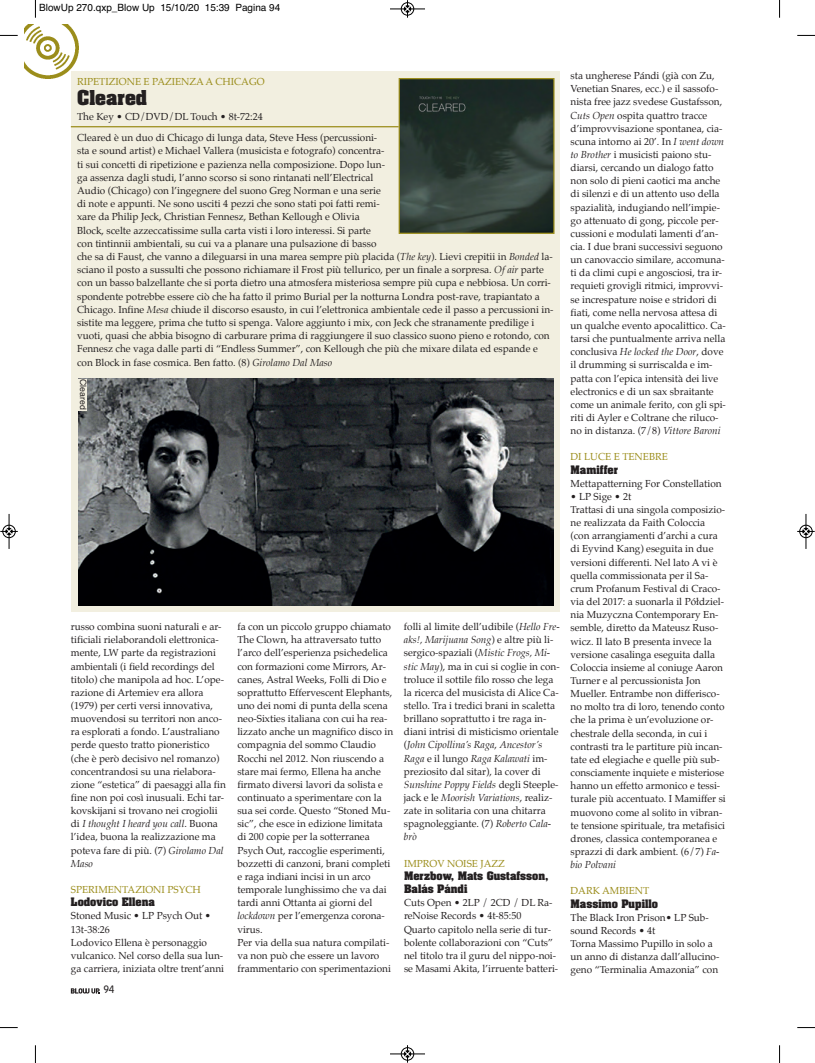
<style>
.page{position:relative;width:815px;height:1063px;background:#fff}
.page>*{position:absolute;margin:0;border:0;box-sizing:border-box;transform-origin:0 0}
.t1{font:700 17.5px "Aachen Std";color:#231f20}
.t2{font:300 10.62px "VAG Rounded Std";color:#231f20}
.t3{font:10px/13.1px "Palatino";color:#231f20}
.t4{font:10px "Palatino";color:#9b8d1b}
.t5{font:700 10px/13.1px "Aachen Std";color:#231f20}
.t6{font:10px "Helvetica";color:#000}
.t7{font:8.75px "Helvetica";color:#231f20}
.s1{font-style:italic}
</style>
<div class="page">
<svg style="left:71px;top:988px;width:29px;height:6px"></svg>
<img style="left:25px;top:25px;width:53px;height:53px">
<div style="left:71px;top:71px;width:489px;height:541px;background:#f2efe0"></div>
<img style="left:78px;top:379px;width:476px;height:226px">
<img style="left:401px;top:80px;width:152px;height:152px">
<div style="left:399px;top:78px;width:156px;height:156px;border:1px solid #9b8d1b"></div>
<hr style="left:71px;top:126px;width:328px;height:1px;background:#9b8d1b">
<div style="left:78px;top:379px;width:9px;height:32px;background:#f2efe0"></div>
<svg style="left:35px;top:0;width:1px;height:18px"></svg>
<svg style="left:0;top:35px;width:18px;height:1px"></svg>
<svg style="left:779px;top:0;width:1px;height:18px"></svg>
<svg style="left:797px;top:35px;width:18px;height:1px"></svg>
<svg style="left:35px;top:1045px;width:1px;height:18px"></svg>
<svg style="left:0;top:1027px;width:18px;height:1px"></svg>
<svg style="left:779px;top:1045px;width:1px;height:18px"></svg>
<svg style="left:797px;top:1027px;width:18px;height:1px"></svg>
<div style="left:401px;top:2px;width:13px;height:14px;border:1px solid #fff;border-radius:50%"></div>
<hr style="left:390px;top:9px;width:35px;height:1px;background:#000">
<div style="left:401px;top:3px;width:13px;height:12px;border:1px solid #000;border-radius:50%"></div>
<svg style="left:404px;top:0;width:7px;height:18px"></svg>
<div style="left:401px;top:1047px;width:13px;height:14px;border:1px solid #fff;border-radius:50%"></div>
<hr style="left:390px;top:1054px;width:35px;height:1px;background:#000">
<div style="left:401px;top:1048px;width:13px;height:12px;border:1px solid #000;border-radius:50%"></div>
<svg style="left:404px;top:1045px;width:7px;height:18px"></svg>
<div style="left:2px;top:525px;width:14px;height:13px;border:1px solid #fff;border-radius:50%"></div>
<hr style="left:9px;top:514px;width:1px;height:35px;background:#000">
<div style="left:3px;top:525px;width:12px;height:13px;border:1px solid #000;border-radius:50%"></div>
<svg style="left:0;top:528px;width:18px;height:7px"></svg>
<div style="left:799px;top:525px;width:14px;height:13px;border:1px solid #fff;border-radius:50%"></div>
<hr style="left:806px;top:514px;width:1px;height:35px;background:#000">
<div style="left:800px;top:525px;width:12px;height:13px;border:1px solid #000;border-radius:50%"></div>
<svg style="left:797px;top:528px;width:18px;height:7px"></svg>
<p class="t6" style="left:39px;top:2px;width:243px">BlowUp 270.qxp_Blow Up 15/10/20 15:39 Pagina 94</p>
<p class="t4" style="left:77px;top:77px;width:189px">RIPETIZIONE E PAZIENZA A CHICAGO</p>
<h1 class="t1" style="left:77px;top:89px;width:72px">Cleared</h1>
<p class="t3" style="left:77px;top:110px;width:187px">The key • CD/DVD/DL Touch • 8t-72:24</p>
<p class="t3" style="left:77px;top:132px;width:478px">Cleared è un duo di Chicago di lunga data, Steve Hess (percussioni-<br>sta e sound artist) e Michael Vallera (musicista e fotografo) concentra-<br>ti sui concetti di ripetizione e pazienza nella composizione. Dopo lun-<br>ga assenza dagli studi, l’anno scorso si sono rintanati nell’Electrical<br>Audio (Chicago) con l’ingegnere del suono Greg Norman e una serie<br>di note e appunti. Ne sono usciti 4 pezzi che sono stati poi fatti remi-<br>xare da Philip Jeck, Christian Fennesz, Bethan kellough e Olivia<br>Block, scelte azzeccatissime sulla carta visti i loro interessi. Si parte<br>con tintinnii ambientali, su cui va a planare una pulsazione di basso<br>che sa di Faust, che vanno a dileguarsi in una marea sempre più placida (<span class="s1">The key</span>). Lievi crepitii in <span class="s1">Bonded</span> la&shy;sciano il posto a sussulti che possono richiamare il Frost più tellurico, per un finale a sorpresa. <span class="s1">Of air</span> parte con un basso balzellante che si porta dietro una atmosfera misteriosa sempre più cupa e nebbiosa. Un corri&shy;spondente potrebbe essere ciò che ha fatto il primo Burial per la notturna Londra post-rave, trapiantato a Chicago. Infine <span class="s1">Mesa</span> chiude il discorso esausto, in cui l’elettronica ambientale cede il passo a percussioni in&shy;sistite ma leggere, prima che tutto si spenga. Valore aggiunto i mix, con Jeck che stranamente predilige i vuoti, quasi che abbia bisogno di carburare prima di raggiungere il suo classico suono pieno e rotondo, con Fennesz che vaga dalle parti di “Endless Summer”, con kellough che più che mixare dilata ed espande e con Block in fase cosmica. Ben fatto. (8) <span class="s1">Girolamo Dal Maso</span></p>
<p class="t7" style="left:88px;top:379px;width:32px;rotate:90deg">Cleared</p>
<p class="t3" style="left:71px;top:621px;width:157px">russo combina suoni naturali e ar&shy;tificiali rielaborandoli elettronica&shy;mente, LW parte da registrazioni ambientali (i field recordings del titolo) che manipola ad hoc. L’ope&shy;razione di Artemiev era allora (1979) per certi versi innovativa, muovendosi su territori non anco&shy;ra esplorati a fondo. L’australiano perde questo tratto pioneristico (che è però decisivo nel romanzo) concentrandosi su una rielabora&shy;zione “estetica” di paesaggi alla fin fine non poi così inusuali. Echi tar&shy;kovskijani si trovano nei crogiolii di <span class="s1">I thought I heard you call</span>. Buona l’idea, buona la realizzazione ma poteva fare di più. (7) <span class="s1">Girolamo Dal Maso</span></p>
<p class="t4" style="left:71px;top:885px;width:131px">SPERIMENTAZIONI PSYCH</p>
<p class="t5" style="left:71px;top:896px;width:86px">Lodovico Ellena</p>
<p class="t3" style="left:71px;top:910px;width:155px">Stoned Music • LP Psych Out •<br>13t-38:26<br>Lodovico Ellena è personaggio vulcanico. Nel corso della sua lun&shy;ga carriera, iniziata oltre trent’anni</p>
<p class="t2" style="left:103px;top:985px;width:13px">94</p>
<p class="t3" style="left:237px;top:621px;width:157px">fa con un piccolo gruppo chiamato<br>The Clown, ha attraversato tutto l’arco dell’esperienza psichedelica con formazioni come Mirrors, Ar&shy;canes, Astral Weeks, Folli di Dio e soprattutto Effervescent Elephants, uno dei nomi di punta della scena neo-Sixties italiana con cui ha rea&shy;lizzato anche un magnifico disco in compagnia del sommo Claudio<br>Rocchi nel 2012. Non riuscendo a stare mai fermo, Ellena ha anche firmato diversi lavori da solista e continuato a sperimentare con la sua sei corde. Questo “Stoned Mu&shy;sic”, che esce in edizione limitata di 200 copie per la sotterranea<br>Psych Out, raccoglie esperimenti, bozzetti di canzoni, brani completi e raga indiani incisi in un arco temporale lunghissimo che va dai tardi anni Ottanta ai giorni del <span class="s1">lockdown</span> per l’emergenza corona&shy;virus.<br>Per via della sua natura compilati&shy;va non può che essere un lavoro frammentario con sperimentazioni</p>
<p class="t3" style="left:404px;top:621px;width:157px">folli al limite dell’udibile (<span class="s1">Hello Fre&shy;aks!, Marijuana Song</span>) e altre più li&shy;sergico-spaziali (<span class="s1">Mistic Frogs, Mi&shy;stic May</span>), ma in cui si coglie in con&shy;troluce il sottile filo rosso che lega la ricerca del musicista di Alice Ca&shy;stello. Tra i tredici brani in scaletta brillano soprattutto i tre raga in&shy;diani intrisi di misticismo orientale (<span class="s1">John Cipollina’s Raga</span>, <span class="s1">Ancestor’s Raga</span> e il lungo <span class="s1">Raga Kalawati</span> im&shy;preziosito dal sitar), la cover di <span class="s1">Sunshine Poppy Fields</span> degli Steeple&shy;jack e le <span class="s1">Moorish Variations</span>, realiz&shy;zate in solitaria con una chitarra spagnoleggiante. (7) <span class="s1">Roberto Cala&shy;brò</span></p>
<p class="t4" style="left:404px;top:859px;width:102px">IMPROV NOISE JAZZ</p>
<p class="t5" style="left:404px;top:870px;width:146px">Merzbow, Mats Gustafsson,<br>Balás Pándi</p>
<p class="t3" style="left:404px;top:897px;width:156px">Cuts Open • 2LP / 2CD / DL Ra&shy;reNoise Records • 4t-85:50<br>Quarto capitolo nella serie di tur&shy;bolente collaborazioni con “Cuts” nel titolo tra il guru del nippo-noi&shy;se Masami Akita, l’irruente batteri-</p>
<p class="t3" style="left:571px;top:70px;width:157px">sta ungherese Pándi (già con Zu, Venetian Snares, ecc.) e il sassofo&shy;nista free jazz svedese Gustafsson, <span class="s1">Cuts Open</span> ospita quattro tracce d’improvvisazione spontanea, cia&shy;scuna intorno ai 20’. In <span class="s1">I went down to Brother</span> i musicisti paiono stu&shy;diarsi, cercando un dialogo fatto non solo di pieni caotici ma anche di silenzi e di un attento uso della spazialità, indugiando nell’impie&shy;go attenuato di gong, piccole per&shy;cussioni e modulati lamenti d’an&shy;cia. I due brani successivi seguono un canovaccio similare, accomuna&shy;ti da climi cupi e angosciosi, tra ir&shy;requieti grovigli ritmici, improvvi&shy;se increspature noise e stridori di fiati, come nella nervosa attesa di un qualche evento apocalittico. Ca&shy;tarsi che puntualmente arriva nella conclusiva <span class="s1">He locked the Door</span>, dove il drumming si surriscalda e im&shy;patta con l’epica intensità dei live electronics e di un sax sbraitante come un animale ferito, con gli spi&shy;riti di Ayler e Coltrane che riluco&shy;no in distanza. (7/8) <span class="s1">Vittore Baroni</span></p>
<p class="t4" style="left:571px;top:452px;width:99px">DI LUCE E TENEBRE</p>
<p class="t5" style="left:571px;top:464px;width:49px">Mamiffer</p>
<p class="t3" style="left:571px;top:477px;width:153px">Mettapatterning For Constellation</p>
<p class="t3" style="left:571px;top:491px;width:157px">• LP Sige • 2t<br>Trattasi di una singola composizio&shy;ne realizzata da Faith Coloccia (con arrangiamenti d’archi a cura di Eyvind kang) eseguita in due versioni differenti. Nel lato A vi è quella commissionata per il Sa&shy;crum Profanum Festival di Craco&shy;via del 2017: a suonarla il Półdziel&shy;nia Muzyczna Contemporary En&shy;semble, diretto da Mateusz Ruso&shy;wicz. Il lato B presenta invece la versione casalinga eseguita dalla<br>Coloccia insieme al coniuge Aaron<br>Turner e al percussionista Jon<br>Mueller. Entrambe non differisco&shy;no molto tra di loro, tenendo conto che la prima è un’evoluzione or&shy;chestrale della seconda, in cui i contrasti tra le partiture più incan&shy;tate ed elegiache e quelle più sub&shy;consciamente inquiete e misteriose hanno un effetto armonico e tessi&shy;turale più accentuato. I Mamiffer si muovono come al solito in vibran&shy;te tensione spirituale, tra metafisici drones, classica contemporanea e sprazzi di dark ambient. (6/7) <span class="s1">Fa&shy;bio Polvani</span></p>
<p class="t4" style="left:571px;top:886px;width:80px">DARk AMBIENT</p>
<p class="t5" style="left:571px;top:898px;width:89px">Massimo Pupillo</p>
<p class="t3" style="left:571px;top:911px;width:150px">The Black Iron Prison• LP Sub&shy;sound Records • 4t<br>Torna Massimo Pupillo in solo a un anno di distanza dall’allucino&shy;geno “Terminalia Amazonia” con</p>
</div>
